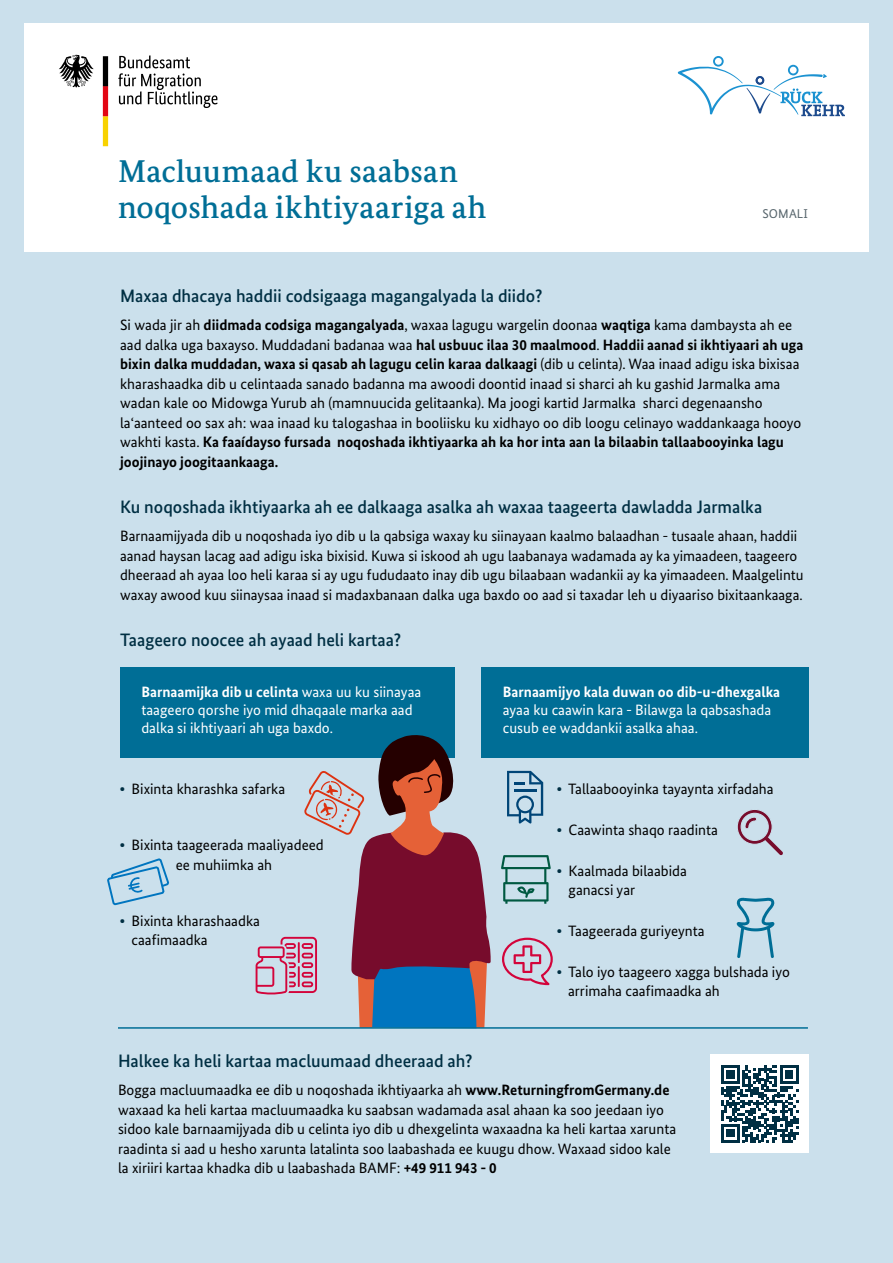
<style>
.page{position:relative;width:893px;height:1263px;background:#cbe0ec}
.page>*{position:absolute;margin:0;border:0;box-sizing:border-box;transform-origin:0 0}
.t1{font:500 31.5px/36px "Bundes Serif";letter-spacing:.01em;color:#006e96}
.t2{font:500 18px "Bundes Sans";color:#002f43}
.t3{font:15px/19.5px "Bundes Sans";color:#000}
.t4{font:15px/18px "Bundes Sans";color:#fff}
.t5{font:700 15px "Bundes Sans";color:#fff}
.t6{font:12.75px "Bundes Sans";letter-spacing:.01em;color:#58666d}
.s1{font-weight:700}
.s2{font-family:"Akrobat";font-weight:900;font-size:19.5px;color:#002f43}
</style>
<div class="page">
<div style="left:24px;top:23px;width:845px;height:229px;background:#fff"></div>
<svg style="left:118px;top:55px;width:100px;height:53px"></svg>
<svg style="left:59px;top:55px;width:35px;height:32px"></svg>
<svg style="left:103px;top:56px;width:5px;height:90px"></svg>
<svg style="left:678px;top:56px;width:167px;height:60px"></svg>
<div style="left:482px;top:667px;width:327px;height:90px;background:#006e96"></div>
<div style="left:120px;top:667px;width:334px;height:90px;background:#006e96"></div>
<div style="left:710px;top:1054px;width:99px;height:99px;background:#fff"></div>
<svg style="left:721px;top:1065px;width:77px;height:77px"></svg>
<svg style="left:507px;top:771px;width:36px;height:53px"></svg>
<hr style="left:514px;top:789px;width:22px;height:2px;background:#004577">
<svg style="left:737px;top:809px;width:46px;height:46px"></svg>
<svg style="left:736px;top:897px;width:39px;height:61px"></svg>
<svg style="left:501px;top:855px;width:50px;height:49px"></svg>
<svg style="left:107px;top:858px;width:62px;height:48px"></svg>
<svg style="left:502px;top:938px;width:51px;height:47px"></svg>
<svg style="left:256px;top:730px;width:235px;height:297px"></svg>
<hr style="left:118px;top:1027px;width:690px;height:2px;background:#006e96">
<h1 class="t1" style="left:118px;top:153px;width:370px">Macluumaad ku saabsan noqoshada ikhtiyaariga ah</h1>
<p class="t6" style="left:762px;top:206px;width:47px">SOMALI</p>
<p class="t2" style="left:120px;top:285px;width:424px">Maxaa dhacaya haddii codsigaaga magangalyada la diido?</p>
<p class="t3" style="left:120px;top:315px;width:685px">Si wada jir ah <span class="s1">diidmada codsiga magangalyada</span>, waxaa lagugu wargelin doonaa <span class="s1">waqtiga</span> kama dambaysta ah ee aad dalka uga baxayso. Muddadani badanaa waa <span class="s1">hal usbuuc ilaa 30 maalmood</span>. <span class="s1">Haddii aanad si ikhtiyaari ah uga bixin dalka muddadan, waxa si qasab ah lagugu celin karaa dalkaagi</span> (dib u celinta). Waa inaad adigu iska bixisaa kharashaadka dib u celintaada sanado badanna ma awoodi doontid inaad si sharci ah ku gashid Jarmalka ama wadan kale oo Midowga Yurub ah (mamnuucida gelitaanka). Ma joogi kartid Jarmalka sharci degenaansho la‘aanteed oo sax ah: waa inaad ku talogashaa in booliisku ku xidhayo oo dib loogu celinayo waddankaaga hooyo wakhti kasta. <span class="s1">Ka faaídayso fursada noqoshada ikhtiyaarka ah ka hor inta aan la bilaabin tallaabooyinka lagu joojinayo joogitaankaaga.</span></p>
<p class="t2" style="left:120px;top:496px;width:644px">Ku noqoshada ikhtiyaarka ah ee dalkaaga asalka ah waxaa taageerta dawladda Jarmalka</p>
<p class="t3" style="left:120px;top:526px;width:685px">Barnaamijyada dib u noqoshada iyo dib u la qabsiga waxay ku siinayaan kaalmo balaadhan - tusaale ahaan, haddii aanad haysan lacag aad adigu iska bixisid. Kuwa si iskood ah ugu laabanaya wadamada ay ka yimaadeen, taageero dheeraad ah ayaa loo heli karaa si ay ugu fududaato inay dib ugu bilaabaan wadankii ay ka yimaadeen. Maalgelintu waxay awood kuu siinaysaa inaad si madaxbanaan dalka uga baxdo oo aad si taxadar leh u diyaariso bixitaankaaga.</p>
<p class="t2" style="left:120px;top:629px;width:283px">Taageero noocee ah ayaad heli kartaa?</p>
<p class="t4" style="left:141px;top:683px;width:281px"><span class="s1">Barnaamijka dib u celinta</span> waxa uu ku siinayaa taageero qorshe iyo mid dhaqaale marka aad dalka si ikhtiyaari ah uga baxdo.</p>
<p class="t3" style="left:120px;top:779px;width:167px"><span class="s2">•</span> Bixinta kharashka safarka</p>
<p class="t3" style="left:120px;top:835px;width:205px;text-align:center"><span class="s2">•</span> Bixinta taageerada maaliyadeed ee muhiimka ah</p>
<p class="t3" style="left:132px;top:911px;width:130px;text-indent:-11px"><span class="s2">•</span> Bixinta kharashaadka caafimaadka</p>
<p class="t5" style="left:503px;top:683px;width:279px">Barnaamijyo kala duwan oo dib-u-dhexgalka</p>
<p class="t4" style="left:503px;top:701px;width:270px">ayaa ku caawin kara - Bilawga la qabsashada cusub ee waddankii asalka ahaa.</p>
<p class="t3" style="left:557px;top:779px;width:218px"><span class="s2">•</span> Tallaabooyinka tayaynta xirfadaha</p>
<p class="t3" style="left:557px;top:820px;width:162px"><span class="s2">•</span> Caawinta shaqo raadinta</p>
<p class="t3" style="left:568px;top:861px;width:120px;text-indent:-11px"><span class="s2">•</span> Kaalmada bilaabida ganacsi yar</p>
<p class="t3" style="left:557px;top:921px;width:149px"><span class="s2">•</span> Taageerada guriyeynta</p>
<p class="t3" style="left:568px;top:962px;width:223px;text-indent:-11px"><span class="s2">•</span> Talo iyo taageero xagga bulshada iyo arrimaha caafimaadka ah</p>
<p class="t2" style="left:118px;top:1050px;width:356px">Halkee ka heli kartaa macluumaad dheeraad ah?</p>
<p class="t3" style="left:118px;top:1080px;width:560px">Bogga macluumaadka ee dib u noqoshada ikhtiyaarka ah <span class="s1">www.ReturningfromGermany.de </span>waxaad ka heli kartaa macluumaadka ku saabsan wadamada asal ahaan ka soo jeedaan iyo sidoo kale barnaamijyada dib u celinta iyo dib u dhexgelinta waxaadna ka heli kartaa xarunta raadinta si aad u hesho xarunta latalinta soo laabashada ee kuugu dhow. Waxaad sidoo kale la xiriiri kartaa khadka dib u laabashada BAMF: <span class="s1">+49 911 943 - 0</span></p>
</div>
